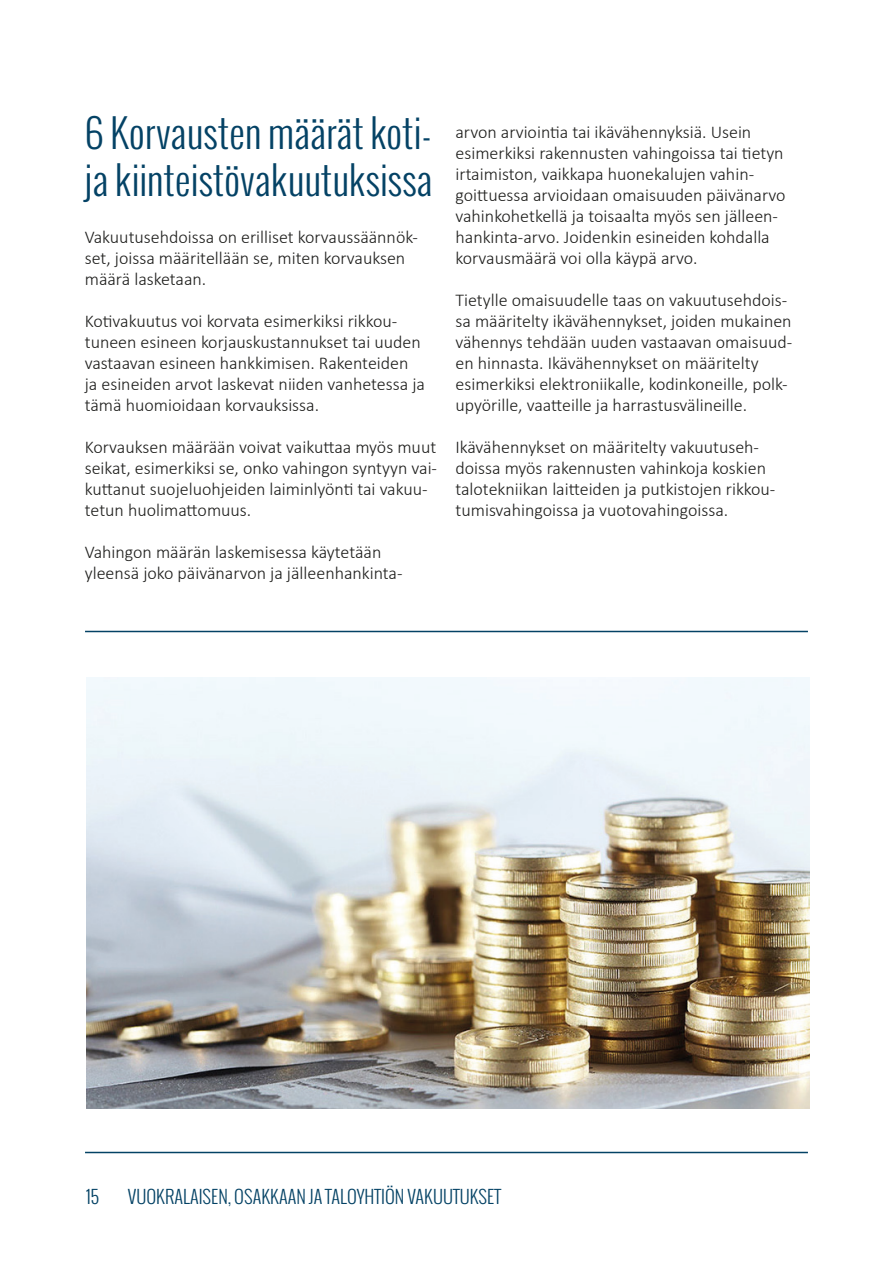
<style>
.page{position:relative;width:893px;height:1263px;background:#fff}
.page>*{position:absolute;margin:0;border:0;box-sizing:border-box;transform-origin:0 0}
.t1{font:300 39px/46.8px "Oswald";color:#044265}
.Body_text{font:300 18px/21px "Calibri";color:#1d1d1b}
.Footer_Left{font:300 18px "Oswald";color:#044265}
</style>
<div class="page">
<img style="left:86px;top:677px;width:723px;height:432px">
<hr style="left:85px;top:631px;width:723px;height:1px;background:#044265">
<hr style="left:85px;top:1152px;width:723px;height:1px;background:#044265">
<p class="t1" style="left:85px;top:109px;width:350px">6 Korvausten määrät koti&shy;ja kiinteistövakuutuksissa</p>
<p class="Body_text" style="left:85px;top:226px;width:335px">Vakuutusehdoissa on erilliset korvaussäännök&shy;set, joissa määritellään se, miten korvauksen määrä lasketaan.</p>
<p class="Body_text" style="left:85px;top:310px;width:342px">Kotivakuutus voi korvata esimerkiksi rikkou&shy;tuneen esineen korjauskustannukset tai uuden vastaavan esineen hankkimisen. Rakenteiden ja esineiden arvot laskevat niiden vanhetessa ja tämä huomioidaan korvauksissa.</p>
<p class="Body_text" style="left:85px;top:436px;width:354px">Korvauksen määrään voivat vaikuttaa myös muut seikat, esimerkiksi se, onko vahingon syntyyn vai&shy;kuttanut suojeluohjeiden laiminlyönti tai vakuu&shy;tetun huolimattomuus.</p>
<p class="Body_text" style="left:85px;top:541px;width:319px">Vahingon määrän laskemisessa käytetään yleensä joko päivänarvon ja jälleenhankinta-</p>
<p class="Body_text" style="left:455px;top:121px;width:332px">arvon arviointia tai ikävähennyksiä. Usein esimerkiksi rakennusten vahingoissa tai tietyn irtaimiston, vaikkapa huonekalujen vahin&shy;goittuessa arvioidaan omaisuuden päivänarvo vahinkohetkellä ja toisaalta myös sen jälleen&shy;hankinta-arvo. Joidenkin esineiden kohdalla korvausmäärä voi olla käypä arvo.</p>
<p class="Body_text" style="left:455px;top:289px;width:338px">Tietylle omaisuudelle taas on vakuutusehdois&shy;sa määritelty ikävähennykset, joiden mukainen vähennys tehdään uuden vastaavan omaisuud&shy;en hinnasta. Ikävähennykset on määritelty esimerkiksi elektroniikalle, kodinkoneille, polk&shy;upyörille, vaatteille ja harrastusvälineille.</p>
<p class="Body_text" style="left:455px;top:436px;width:321px">Ikävähennykset on määritelty vakuutuseh&shy;doissa myös rakennusten vahinkoja koskien talotekniikan laitteiden ja putkistojen rikkou&shy;tumisvahingoissa ja vuotovahingoissa.</p>
<p class="Footer_Left" style="left:86px;top:1185px;width:14px">15</p>
<p class="Footer_Left" style="left:128px;top:1185px;width:374px">VUOKRALAISEN, OSAKKAAN JA TALOYHTIÖN VAKUUTUKSET</p>
</div>
